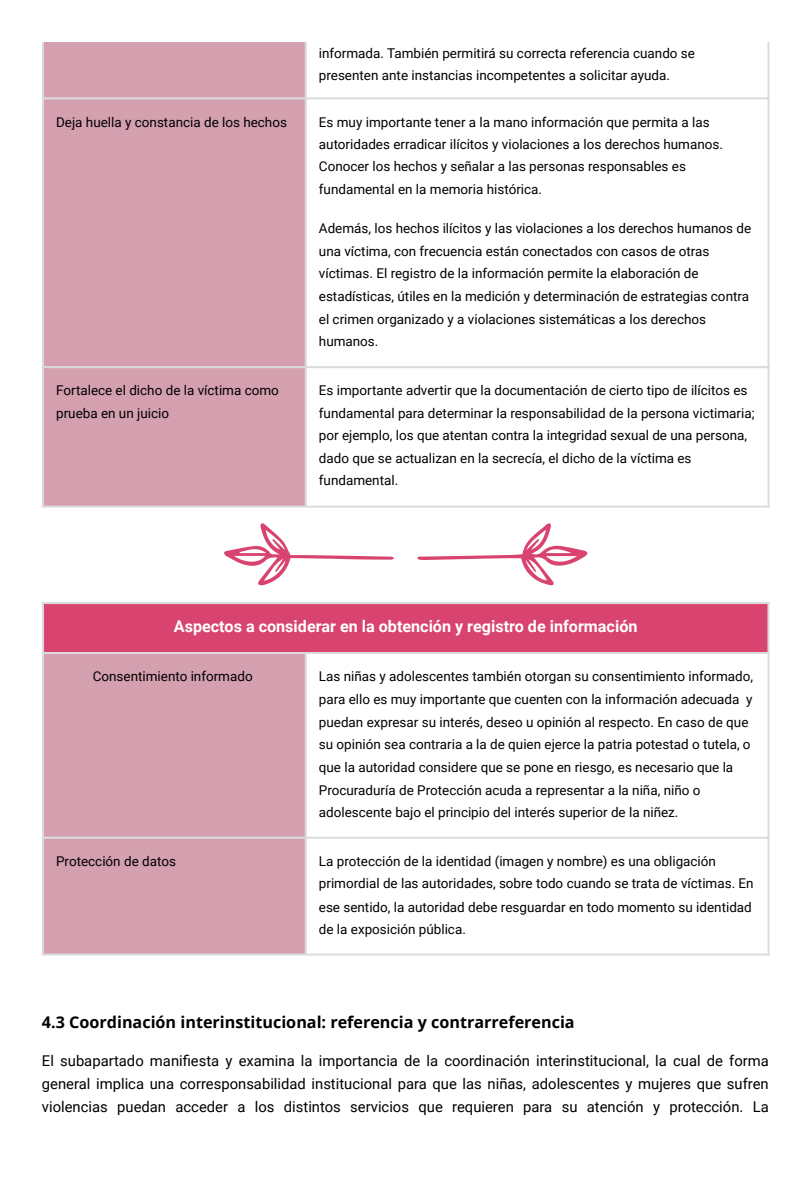
<style>
.page{position:relative;width:810px;height:1181px;background:#fff}
.page>*{position:absolute;margin:0;border:0;box-sizing:border-box;transform-origin:0 0}
.t1{font:700 16.2px "Open Sans";color:#000}
.t2{font:700 16.2px "Roboto";color:#fff}
.t3{font:14.85px/22.8px "Roboto";color:#000;text-align:justify}
.t4{font:13.5px/22.5px "Roboto";color:#000}
</style>
<div class="page">
<div style="left:44px;top:43px;width:261px;height:462px;background:#d49fae"></div>
<hr style="left:42px;top:42px;width:2px;height:463px;background:#dbdbdb">
<hr style="left:305px;top:42px;width:2px;height:463px;background:#dbdbdb">
<hr style="left:767px;top:42px;width:2px;height:463px;background:#dbdbdb">
<hr style="left:42px;top:42px;width:727px;height:1px;background:#dbdbdb">
<hr style="left:42px;top:97px;width:727px;height:2px;background:#dbdbdb">
<hr style="left:42px;top:366px;width:727px;height:2px;background:#dbdbdb">
<hr style="left:42px;top:505px;width:727px;height:2px;background:#dbdbdb">
<svg style="left:417px;top:523px;width:171px;height:63px"></svg>
<svg style="left:224px;top:523px;width:170px;height:62px"></svg>
<div style="left:43px;top:603px;width:726px;height:50px;background:#d8446f"></div>
<div style="left:44px;top:654px;width:261px;height:299px;background:#d49fae"></div>
<hr style="left:42px;top:604px;width:2px;height:349px;background:#dbdbdb">
<hr style="left:305px;top:654px;width:2px;height:299px;background:#dbdbdb">
<hr style="left:767px;top:604px;width:2px;height:349px;background:#dbdbdb">
<hr style="left:42px;top:602px;width:727px;height:2px;background:#dbdbdb">
<hr style="left:42px;top:652px;width:727px;height:2px;background:#dbdbdb">
<hr style="left:42px;top:836px;width:727px;height:2px;background:#dbdbdb">
<hr style="left:42px;top:953px;width:727px;height:2px;background:#dbdbdb">
<p class="t4" style="left:319px;top:42px;width:378px">informada. También permitirá su correcta referencia cuando se presenten ante instancias incompetentes a solicitar ayuda.</p>
<p class="t4" style="left:56px;top:111px;width:232px">Deja huella y constancia de los hechos</p>
<p class="t4" style="left:319px;top:111px;width:406px">Es muy importante tener a la mano información que permita a las autoridades erradicar ilícitos y violaciones a los derechos humanos.<br>Conocer los hechos y señalar a las personas responsables es fundamental en la memoria histórica.</p>
<p class="t4" style="left:319px;top:217px;width:434px">Además, los hechos ilícitos y las violaciones a los derechos humanos de una víctima, con frecuencia están conectados con casos de otras víctimas. El registro de la información permite la elaboración de estadísticas, útiles en la medición y determinación de estrategias contra el crimen organizado y a violaciones sistemáticas a los derechos humanos.</p>
<p class="t4" style="left:56px;top:380px;width:224px">Fortalece el dicho de la víctima como prueba en un juicio</p>
<p class="t4" style="left:319px;top:379px;width:437px">Es importante advertir que la documentación de cierto tipo de ilícitos es fundamental para determinar la responsabilidad de la persona victimaria; por ejemplo, los que atentan contra la integridad sexual de una persona, dado que se actualizan en la secrecía, el dicho de la víctima es fundamental.</p>
<p class="t2" style="left:174px;top:617px;width:465px">Aspectos a considerar en la obtención y registro de información</p>
<p class="t4" style="left:93px;top:665px;width:161px">Consentimiento informado</p>
<p class="t4" style="left:319px;top:665px;width:436px">Las niñas y adolescentes también otorgan su consentimiento informado, para ello es muy importante que cuenten con la información adecuada y puedan expresar su interés, deseo u opinión al respecto. En caso de que su opinión sea contraria a la de quien ejerce la patria potestad o tutela, o que la autoridad considere que se pone en riesgo, es necesario que la Procuraduría de Protección acuda a representar a la niña, niño o adolescente bajo el principio del interés superior de la niñez.</p>
<p class="t4" style="left:56px;top:850px;width:121px">Protección de datos</p>
<p class="t4" style="left:319px;top:850px;width:436px">La protección de la identidad (imagen y nombre) es una obligación primordial de las autoridades, sobre todo cuando se trata de víctimas. En ese sentido, la autoridad debe resguardar en todo momento su identidad de la exposición pública.</p>
<p class="t1" style="left:42px;top:1010px;width:534px">4.3 Coordinación interinstitucional: referencia y contrarreferencia</p>
<p class="t3" style="left:42px;top:1049px;width:728px">El subapartado manifiesta y examina la importancia de la coordinación interinstitucional, la cual de forma general implica una corresponsabilidad institucional para que las niñas, adolescentes y mujeres que sufren violencias puedan acceder a los distintos servicios que requieren para su atención y protección. La</p>
</div>
